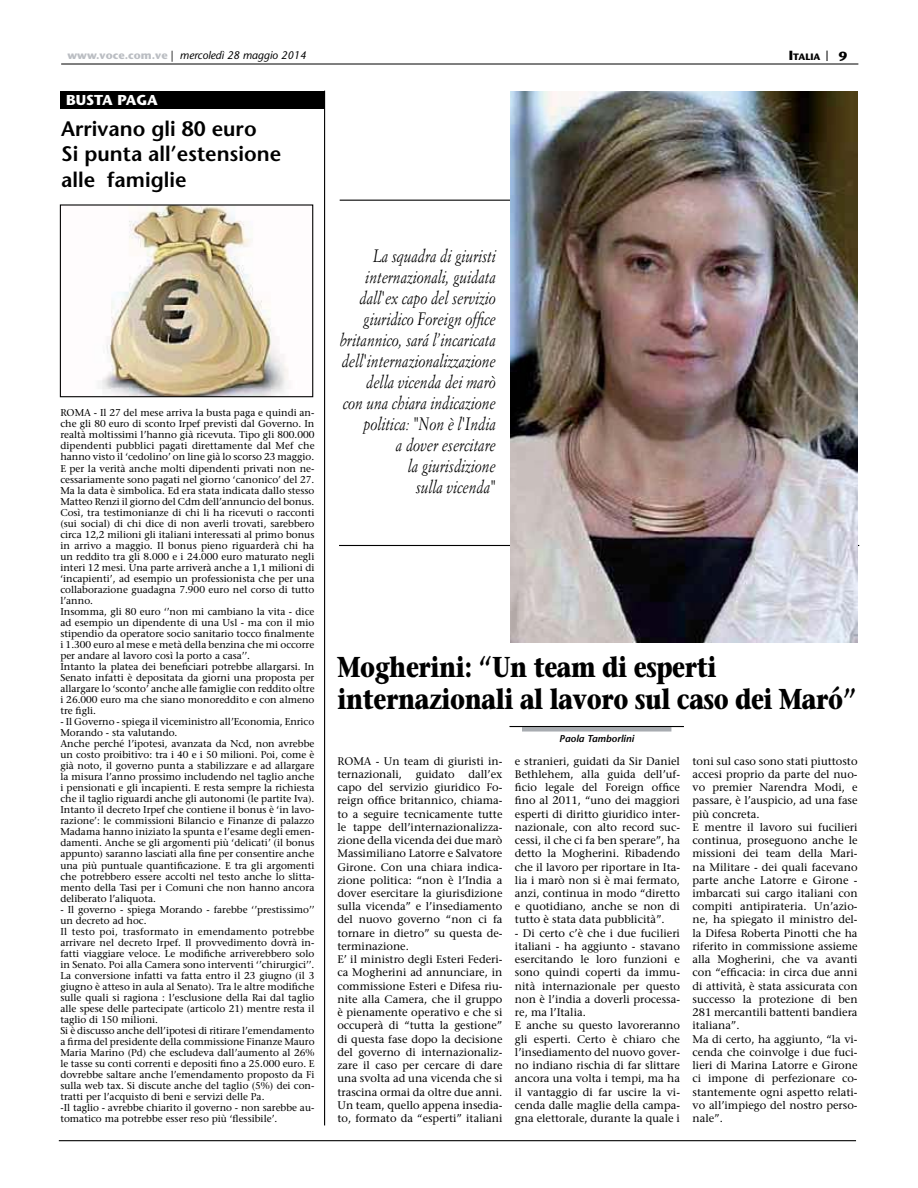
<style>
.page{position:relative;width:918px;height:1188px;background:#fff}
.page>*{position:absolute;margin:0;border:0;box-sizing:border-box;transform-origin:0 0}
.t1{font:700 28.65px/32px "Stone Serif";letter-spacing:-.02em;color:#000;scale:.81 1}
.t2{font:600 21px/25.3px "Stone Sans";color:#000}
.t3{font:italic 17.7px/21px "Simoncini Garamond";color:#000;text-align:right;scale:.82 1}
.t4{font:700 14.4px "Stone Sans";color:#fff}
.t5{font:700 13.2px "Stone Sans";color:#000}
.t6{font:11.1px/13.2px "Stone Serif";color:#000}
.t7{font:italic 11.1px "Stone Sans";color:#000}
.t8{font:9.9px/11.1px "Stone Serif";color:#000}
.t9{font:italic 600 9.9px "Stone Sans";color:#000}
.t10{font:700 9.3px "Stone Sans";color:#000}
.s1{font-weight:700;font-style:normal;color:#bbbec3}
.s2{font-style:normal}
.s3{font-size:13.2px}
</style>
<div class="page">
<hr style="left:340px;top:200px;width:518px;height:1px;background:#000">
<hr style="left:339px;top:545px;width:520px;height:1px;background:#000">
<hr style="left:59px;top:1140px;width:797px;height:1px;background:#000">
<div style="left:60px;top:91px;width:265px;height:18px;background:#000"></div>
<hr style="left:324px;top:91px;width:1px;height:1034px;background:#000">
<div style="left:522px;top:727px;width:149px;height:5px;background:#a8acb1"></div>
<hr style="left:510px;top:726px;width:174px;height:1px;background:#000">
<hr style="left:61px;top:64px;width:797px;height:1px;background:#000">
<img style="left:511px;top:92px;width:347px;height:551px">
<img style="left:100px;top:206px;width:188px;height:189px">
<div style="left:60px;top:204px;width:253px;height:193px;border:1px solid #000"></div>
<p class="t7" style="left:67px;top:51px;width:240px"><span class="s1">www.voce.com.ve</span> <span class="s2">|</span> mercoledì 28 maggio 2014</p>
<p class="t10" style="left:789px;top:53px;width:33px"><span class="s3">I</span>TALIA</p>
<h3 class="t5" style="left:839px;top:51px;width:10px">9</h3>
<h3 class="t4" style="left:66px;top:94px;width:93px">BUSTA PAGA</h3>
<h2 class="t2" style="left:61px;top:118px;width:222px">Arrivano gli 80 euro<br>Si punta all’estensione alle famiglie</h2>
<p class="t8" style="left:60px;top:408px;width:256px">ROMA - Il 27 del mese arriva la busta paga e quindi an&shy;che gli 80 euro di sconto Irpef previsti dal Governo. In realtà moltissimi l’hanno già ricevuta. Tipo gli 800.000 dipendenti pubblici pagati direttamente dal Mef che hanno visto il ‘cedolino’ on line già lo scorso 23 maggio.<br>E per la verità anche molti dipendenti privati non ne&shy;cessariamente sono pagati nel giorno ‘canonico’ del 27.<br>Ma la data è simbolica. Ed era stata indicata dallo stesso Matteo Renzi il giorno del Cdm dell’annuncio del bonus.<br>Così, tra testimonianze di chi li ha ricevuti o racconti (sui social) di chi dice di non averli trovati, sarebbero circa 12,2 milioni gli italiani interessati al primo bonus in arrivo a maggio. Il bonus pieno riguarderà chi ha un reddito tra gli 8.000 e i 24.000 euro maturato negli interi 12 mesi. Una parte arriverà anche a 1,1 milioni di ‘incapienti’, ad esempio un professionista che per una collaborazione guadagna 7.900 euro nel corso di tutto l’anno.<br>Insomma, gli 80 euro ‘’non mi cambiano la vita - dice ad esempio un dipendente di una Usl - ma con il mio stipendio da operatore socio sanitario tocco finalmente i 1.300 euro al mese e metà della benzina che mi occorre per andare al lavoro così la porto a casa’’.<br>Intanto la platea dei beneficiari potrebbe allargarsi. In Senato infatti è depositata da giorni una proposta per allargare lo ‘sconto’ anche alle famiglie con reddito oltre i 26.000 euro ma che siano monoreddito e con almeno tre figli.</p>
<p class="t8" style="left:60px;top:717px;width:256px">- Il Governo - spiega il viceministro all’Economia, Enrico Morando - sta valutando.<br>Anche perché l’ipotesi, avanzata da Ncd, non avrebbe un costo proibitivo: tra i 40 e i 50 milioni. Poi, come è già noto, il governo punta a stabilizzare e ad allargare la misura l’anno prossimo includendo nel taglio anche i pensionati e gli incapienti. E resta sempre la richiesta che il taglio riguardi anche gli autonomi (le partite Iva).<br>Intanto il decreto Irpef che contiene il bonus è ‘in lavo&shy;razione’: le commissioni Bilancio e Finanze di palazzo Madama hanno iniziato la spunta e l’esame degli emen&shy;damenti. Anche se gli argomenti più ‘delicati’ (il bonus appunto) saranno lasciati alla fine per consentire anche una più puntuale quantificazione. E tra gli argomenti che potrebbero essere accolti nel testo anche lo slitta&shy;mento della Tasi per i Comuni che non hanno ancora deliberato l’aliquota.</p>
<p class="t8" style="left:60px;top:905px;width:256px">- Il governo - spiega Morando - farebbe ‘’prestissimo’’ un decreto ad hoc.<br>Il testo poi, trasformato in emendamento potrebbe arrivare nel decreto Irpef. Il provvedimento dovrà in&shy;fatti viaggiare veloce. Le modifiche arriverebbero solo in Senato. Poi alla Camera sono interventi ‘’chirurgici’’.<br>La conversione infatti va fatta entro il 23 giugno (il 3 giugno è atteso in aula al Senato). Tra le altre modifiche sulle quali si ragiona : l’esclusione della Rai dal taglio alle spese delle partecipate (articolo 21) mentre resta il taglio di 150 milioni.<br>Si è discusso anche dell’ipotesi di ritirare l’emendamento a firma del presidente della commissione Finanze Mauro Maria Marino (Pd) che escludeva dall’aumento al 26% le tasse su conti correnti e depositi fino a 25.000 euro. E dovrebbe saltare anche l’emendamento proposto da Fi sulla web tax. Si discute anche del taglio (5%) dei con&shy;tratti per l’acquisto di beni e servizi delle Pa.<br>-Il taglio - avrebbe chiarito il governo - non sarebbe au&shy;tomatico ma potrebbe esser reso più ‘flessibile’.</p>
<p class="t3" style="left:340px;top:247px;width:192px">La squadra di giuristi internazionali, guidata dall'ex capo del servizio giuridico Foreign office britannico, sará l’incaricata dell'internazionalizzazione della vicenda dei marò<br>con una chiara indicazione politica: "Non è l'India<br>a dover esercitare<br>la giurisdizione<br>sulla vicenda"</p>
<h1 class="t1" style="left:337px;top:655px;width:643px">Mogherini: “Un team di esperti internazionali al lavoro sul caso dei Maró”</h1>
<p class="t9" style="left:559px;top:735px;width:76px">Paola Tamborlini</p>
<p class="t6" style="left:337px;top:755px;width:167px">ROMA - Un team di giuristi in&shy;ternazionali, guidato dall’ex capo del servizio giuridico Fo&shy;reign office britannico, chiama&shy;to a seguire tecnicamente tutte le tappe dell’internazionalizza&shy;zione della vicenda dei due marò<br>Massimiliano Latorre e Salvatore<br>Girone. Con una chiara indica&shy;zione politica: “non è l’India a dover esercitare la giurisdizione sulla vicenda” e l’insediamento del nuovo governo “non ci fa tornare in dietro” su questa de&shy;terminazione.<br>E’ il ministro degli Esteri Federi&shy;ca Mogherini ad annunciare, in commissione Esteri e Difesa riu&shy;nite alla Camera, che il gruppo è pienamente operativo e che si occuperà di “tutta la gestione” di questa fase dopo la decisione del governo di internazionaliz&shy;zare il caso per cercare di dare una svolta ad una vicenda che si trascina ormai da oltre due anni.<br>Un team, quello appena insedia&shy;to, formato da “esperti” italiani</p>
<p class="t6" style="left:515px;top:755px;width:167px;text-align:justify">e stranieri, guidati da Sir Daniel Bethlehem, alla guida dell’uf&shy;ficio legale del Foreign office fino al 2011, “uno dei maggiori esperti di diritto giuridico inter&shy;nazionale, con alto record suc&shy;cessi, il che ci fa ben sperare”, ha detto la Mogherini. Ribadendo che il lavoro per riportare in Ita&shy;lia i marò non si è mai fermato, anzi, continua in modo “diretto e quotidiano, anche se non di tutto è stata data pubblicità”.</p>
<p class="t6" style="left:515px;top:927px;width:167px">- Di certo c’è che i due fucilieri italiani - ha aggiunto - stavano esercitando le loro funzioni e sono quindi coperti da immu&shy;nità internazionale per questo non è l’india a doverli processa&shy;re, ma l’Italia.<br>E anche su questo lavoreranno gli esperti. Certo è chiaro che l’insediamento del nuovo gover&shy;no indiano rischia di far slittare ancora una volta i tempi, ma ha il vantaggio di far uscire la vi&shy;cenda dalle maglie della campa&shy;gna elettorale, durante la quale i</p>
<p class="t6" style="left:693px;top:755px;width:167px">toni sul caso sono stati piuttosto accesi proprio da parte del nuo&shy;vo premier Narendra Modi, e passare, è l’auspicio, ad una fase più concreta.<br>E mentre il lavoro sui fucilieri continua, proseguono anche le missioni dei team della Mari&shy;na Militare - dei quali facevano parte anche Latorre e Girone - imbarcati sui cargo italiani con compiti antipirateria. Un’azio&shy;ne, ha spiegato il ministro del&shy;la Difesa Roberta Pinotti che ha riferito in commissione assieme alla Mogherini, che va avanti con “efficacia: in circa due anni di attività, è stata assicurata con successo la protezione di ben<br>281 mercantili battenti bandiera italiana”.<br>Ma di certo, ha aggiunto, “la vi&shy;cenda che coinvolge i due fuci&shy;lieri di Marina Latorre e Girone ci impone di perfezionare co&shy;stantemente ogni aspetto relati&shy;vo all’impiego del nostro perso&shy;nale”.</p>
</div>
